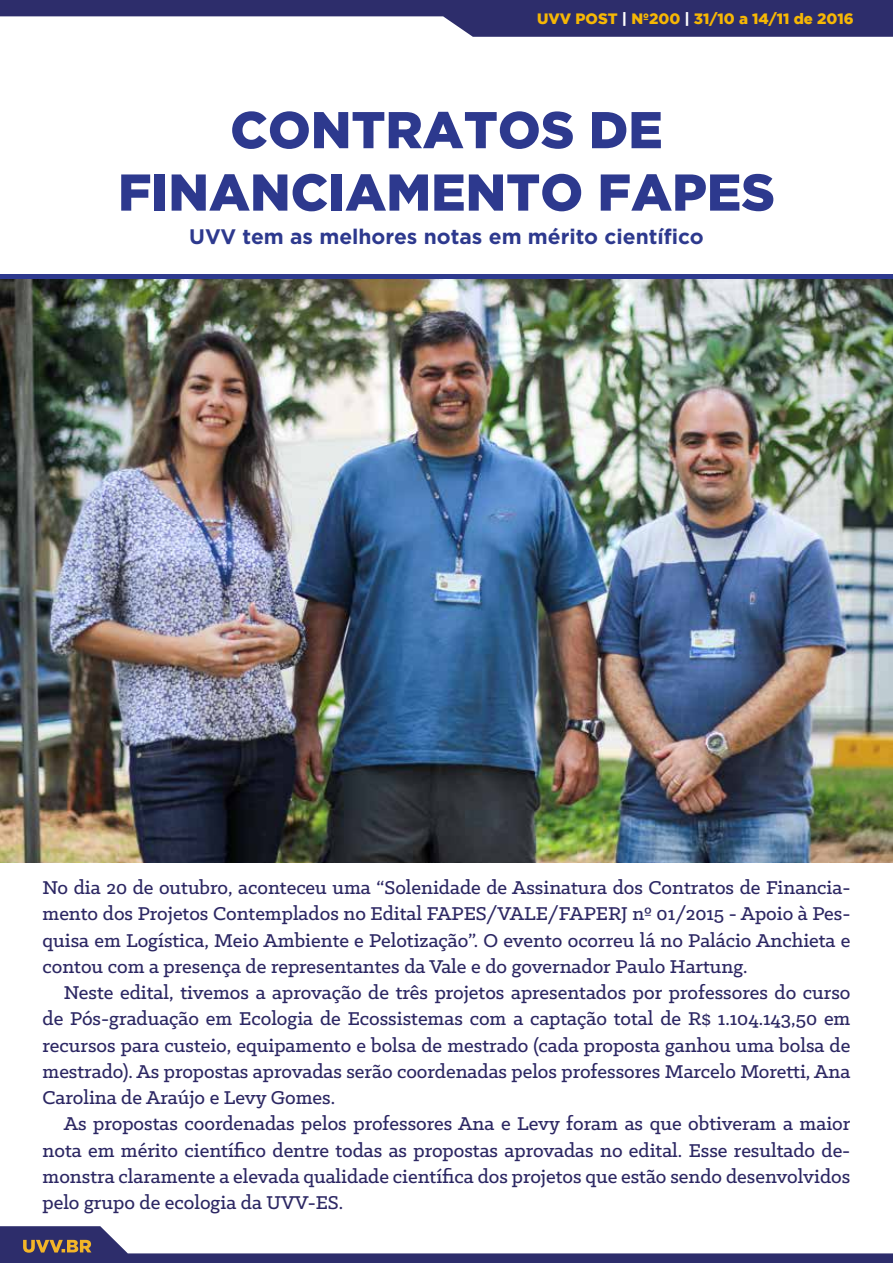
<style>
.page{position:relative;width:893px;height:1263px;background:#fff}
.page>*{position:absolute;margin:0;border:0;box-sizing:border-box;transform-origin:0 0}
.t1{font:900 51.6px/62.4px "Gotham";color:#2d398e;text-align:center}
.t2{font:500 21px/26.2px "Klinic Slab";color:#2c2763;text-align:justify}
.t3{font:700 21px "Gotham";color:#2d398e}
.t4{font:900 15px "Gotham";color:#f6b705}
.s1{color:#fff}
</style>
<div class="page">
<img style="left:0;top:279px;width:893px;height:583px">
<svg style="left:0;top:0;width:893px;height:37px"></svg>
<svg style="left:0;top:1226px;width:893px;height:37px"></svg>
<div style="left:0;top:274px;width:893px;height:5px;background:#2d398e"></div>
<p class="t4" style="left:537px;top:10px;width:318px">UVV POST <span class="s1">|</span> Nº200 <span class="s1">|</span> 31/10 a 14/11 de 2016</p>
<h1 class="t1" style="left:118px;top:97px;width:658px">CONTRATOS DE<br>FINANCIAMENTO FAPES</h1>
<p class="t3" style="left:189px;top:225px;width:516px">UVV tem as melhores notas em mérito científico</p>
<p class="t2" style="left:43px;top:874px;width:809px">No dia 20 de outubro, aconteceu uma “Solenidade de Assinatura dos Contratos de Financia&shy;mento dos Projetos Contemplados no Edital FAPES/VALE/FAPERJ nº 01/2015 - Apoio à Pes&shy;quisa em Logística, Meio Ambiente e Pelotização”. O evento ocorreu lá no Palácio Anchieta e contou com a presença de representantes da Vale e do governador Paulo Hartung.</p>
<p class="t2" style="left:43px;top:979px;width:809px;text-indent:21px">Neste edital, tivemos a aprovação de três projetos apresentados por professores do curso de Pós-graduação em Ecologia de Ecossistemas com a captação total de R$ 1.104.143,50 em recursos para custeio, equipamento e bolsa de mestrado (cada proposta ganhou uma bolsa de mestrado). As propostas aprovadas serão coordenadas pelos professores Marcelo Moretti, Ana Carolina de Araújo e Levy Gomes.</p>
<p class="t2" style="left:43px;top:1110px;width:809px;text-indent:21px">As propostas coordenadas pelos professores Ana e Levy foram as que obtiveram a maior nota em mérito científico dentre todas as propostas aprovadas no edital. Esse resultado de&shy;monstra claramente a elevada qualidade científica dos projetos que estão sendo desenvolvidos pelo grupo de ecologia da UVV-ES.</p>
</div>
